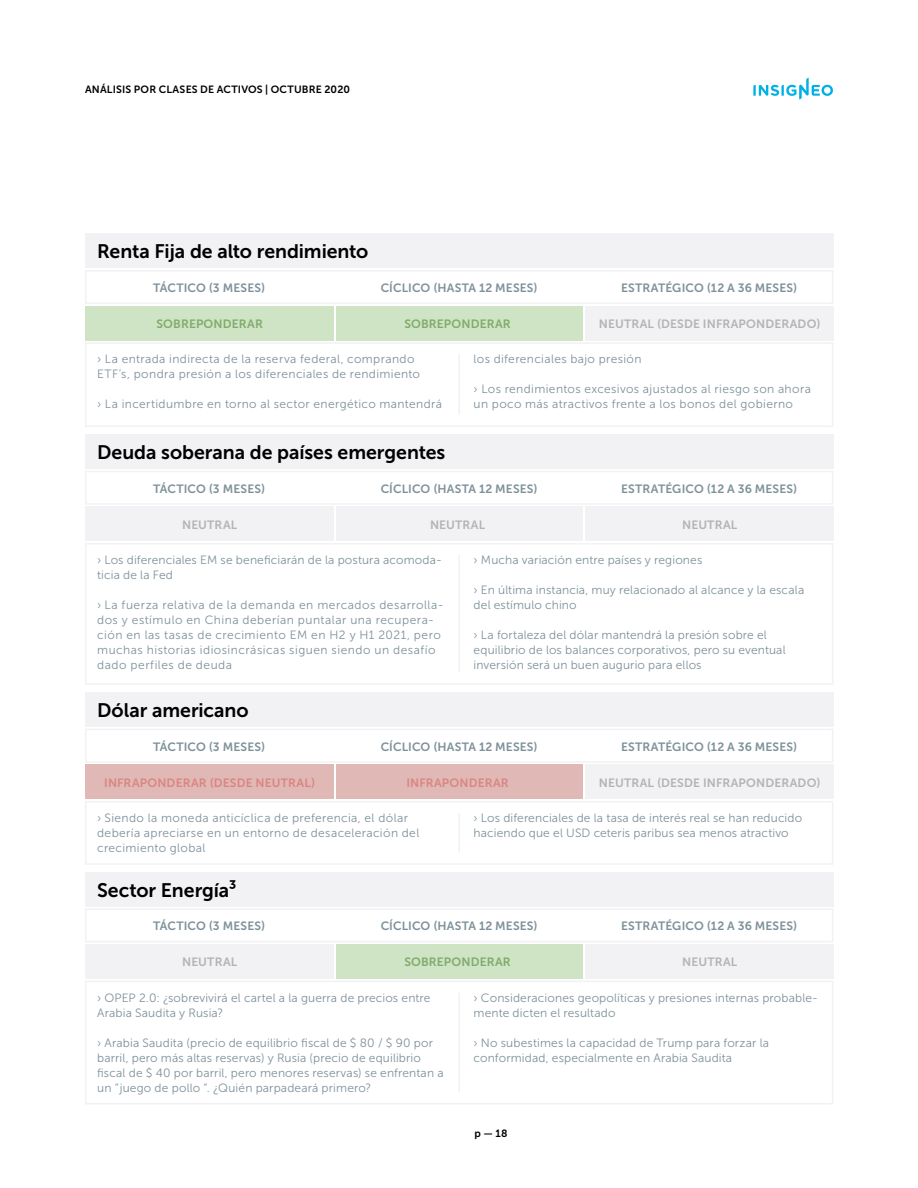
<style>
.page{position:relative;width:918px;height:1188px;background:#fff}
.page>*{position:absolute;margin:0;border:0;box-sizing:border-box;transform-origin:0 0}
.t1{font:19.5px "Museo Sans 700";letter-spacing:-.005em;color:#000}
.t2{font:12px/15px "Museo Sans 300";letter-spacing:.015em;color:#7e919a}
.t3{font:12px/15px "Museo Sans 300";letter-spacing:.035em;color:#7e919a}
.t4{font:12px "Museo Sans 700";letter-spacing:.01em;color:#7e919a}
.t5{font:12px/15px "Museo Sans 300";letter-spacing:.045em;color:#7e919a}
.t6{font:12px "Museo Sans 700";letter-spacing:.01em;color:#b1b4b6}
.t7{font:12px "Museo Sans 700";letter-spacing:.01em;color:#da8581}
.t8{font:12px "Museo Sans 700";letter-spacing:.015em;color:#81ab6d}
.t9{font:10.5px "Museo Sans 700";letter-spacing:.015em;color:#000}
</style>
<div class="page">
<svg style="left:753px;top:78px;width:80px;height:21px"></svg>
<div style="left:85px;top:234px;width:748px;height:34px;background:#f2f1f3"></div>
<div style="left:85px;top:270px;width:748px;height:34px;border:2px solid #f2f1f3"></div>
<div style="left:85px;top:306px;width:249px;height:34px;background:#cfe3c5"></div>
<div style="left:585px;top:306px;width:248px;height:34px;background:#f2f1f3"></div>
<div style="left:336px;top:306px;width:247px;height:34px;background:#cfe3c5"></div>
<div style="left:85px;top:342px;width:748px;height:85px;border:2px solid #f2f1f3"></div>
<hr style="left:458px;top:354px;width:2px;height:61px;background:#f2f1f3">
<div style="left:85px;top:435px;width:748px;height:34px;background:#f2f1f3"></div>
<div style="left:85px;top:471px;width:748px;height:34px;border:2px solid #f2f1f3"></div>
<div style="left:85px;top:507px;width:249px;height:34px;background:#f2f1f3"></div>
<div style="left:585px;top:507px;width:248px;height:34px;background:#f2f1f3"></div>
<div style="left:336px;top:507px;width:247px;height:34px;background:#f2f1f3"></div>
<div style="left:85px;top:543px;width:748px;height:142px;border:2px solid #f2f1f3"></div>
<hr style="left:458px;top:555px;width:2px;height:117px;background:#f2f1f3">
<div style="left:85px;top:693px;width:748px;height:34px;background:#f2f1f3"></div>
<div style="left:85px;top:872px;width:748px;height:34px;background:#f2f1f3"></div>
<div style="left:85px;top:729px;width:748px;height:34px;border:2px solid #f2f1f3"></div>
<div style="left:85px;top:908px;width:748px;height:34px;border:2px solid #f2f1f3"></div>
<div style="left:85px;top:765px;width:249px;height:34px;background:#e0b9b7"></div>
<div style="left:85px;top:945px;width:249px;height:34px;background:#f2f1f3"></div>
<div style="left:585px;top:765px;width:248px;height:34px;background:#f2f1f3"></div>
<div style="left:585px;top:945px;width:248px;height:34px;background:#f2f1f3"></div>
<div style="left:336px;top:765px;width:247px;height:34px;background:#e0b9b7"></div>
<div style="left:336px;top:945px;width:247px;height:34px;background:#cfe3c5"></div>
<div style="left:85px;top:801px;width:748px;height:64px;border:2px solid #f2f1f3"></div>
<div style="left:85px;top:981px;width:748px;height:123px;border:2px solid #f2f1f3"></div>
<hr style="left:458px;top:813px;width:2px;height:39px;background:#f2f1f3">
<hr style="left:458px;top:993px;width:2px;height:99px;background:#f2f1f3">
<p class="t9" style="left:85px;top:83px;width:267px">ANÁLISIS POR CLASES DE ACTIVOS | OCTUBRE 2020</p>
<h1 class="t1" style="left:97px;top:241px;width:273px">Renta Fija de alto rendimiento</h1>
<p class="t4" style="left:153px;top:281px;width:114px">TÁCTICO (3 MESES)</p>
<p class="t4" style="left:381px;top:281px;width:159px">CÍCLICO (HASTA 12 MESES)</p>
<p class="t4" style="left:621px;top:281px;width:178px">ESTRATÉGICO (12 A 36 MESES)</p>
<p class="t8" style="left:156px;top:317px;width:108px">SOBREPONDERAR</p>
<p class="t8" style="left:404px;top:317px;width:108px">SOBREPONDERAR</p>
<p class="t6" style="left:599px;top:317px;width:223px">NEUTRAL (DESDE INFRAPONDERADO)</p>
<p class="t3" style="left:97px;top:352px;width:324px">› La entrada indirecta de la reserva federal, comprando<br>ETF’s, pondra presión a los diferenciales de rendimiento</p>
<p class="t3" style="left:97px;top:397px;width:346px">› La incertidumbre en torno al sector energético mantendrá</p>
<p class="t2" style="left:474px;top:352px;width:170px">los diferenciales bajo presión</p>
<p class="t2" style="left:474px;top:382px;width:339px">› Los rendimientos excesivos ajustados al riesgo son ahora un poco más atractivos frente a los bonos del gobierno</p>
<h1 class="t1" style="left:97px;top:441px;width:350px">Deuda soberana de países emergentes</h1>
<p class="t4" style="left:153px;top:482px;width:114px">TÁCTICO (3 MESES)</p>
<p class="t4" style="left:381px;top:482px;width:159px">CÍCLICO (HASTA 12 MESES)</p>
<p class="t4" style="left:621px;top:482px;width:178px">ESTRATÉGICO (12 A 36 MESES)</p>
<p class="t6" style="left:182px;top:518px;width:57px">NEUTRAL</p>
<p class="t6" style="left:430px;top:518px;width:57px">NEUTRAL</p>
<p class="t6" style="left:682px;top:518px;width:57px">NEUTRAL</p>
<p class="t2" style="left:97px;top:552px;width:346px">› Los diferenciales EM se beneficiarán de la postura acomoda&shy;ticia de la Fed</p>
<p class="t5" style="left:97px;top:597px;width:348px">› La fuerza relativa de la demanda en mercados desarrolla&shy;dos y estímulo en China deberían puntalar una recupera&shy;ción en las tasas de crecimiento EM en H2 y H1 2021, pero muchas historias idiosincrásicas siguen siendo un desafío dado perfiles de deuda</p>
<p class="t2" style="left:474px;top:552px;width:230px">› Mucha variación entre países y regiones</p>
<p class="t2" style="left:474px;top:582px;width:332px">› En última instancia, muy relacionado al alcance y la escala del estímulo chino</p>
<p class="t2" style="left:474px;top:627px;width:314px">› La fortaleza del dólar mantendrá la presión sobre el equilibrio de los balances corporativos, pero su eventual inversión será un buen augurio para ellos</p>
<h1 class="t1" style="left:97px;top:699px;width:153px">Dólar americano</h1>
<p class="t4" style="left:153px;top:740px;width:114px">TÁCTICO (3 MESES)</p>
<p class="t4" style="left:381px;top:740px;width:159px">CÍCLICO (HASTA 12 MESES)</p>
<p class="t4" style="left:621px;top:740px;width:178px">ESTRATÉGICO (12 A 36 MESES)</p>
<p class="t7" style="left:104px;top:776px;width:212px">INFRAPONDERAR (DESDE NEUTRAL)</p>
<p class="t7" style="left:406px;top:776px;width:104px">INFRAPONDERAR</p>
<p class="t6" style="left:599px;top:776px;width:223px">NEUTRAL (DESDE INFRAPONDERADO)</p>
<p class="t3" style="left:97px;top:810px;width:324px">› Siendo la moneda anticíclica de preferencia, el dólar debería apreciarse en un entorno de desaceleración del crecimiento global</p>
<p class="t2" style="left:474px;top:810px;width:330px">› Los diferenciales de la tasa de interés real se han reducido haciendo que el USD ceteris paribus sea menos atractivo</p>
<h1 class="t1" style="left:97px;top:879px;width:141px">Sector Energía³</h1>
<p class="t4" style="left:153px;top:920px;width:114px">TÁCTICO (3 MESES)</p>
<p class="t4" style="left:381px;top:920px;width:159px">CÍCLICO (HASTA 12 MESES)</p>
<p class="t4" style="left:621px;top:920px;width:178px">ESTRATÉGICO (12 A 36 MESES)</p>
<p class="t6" style="left:182px;top:956px;width:57px">NEUTRAL</p>
<p class="t8" style="left:404px;top:956px;width:108px">SOBREPONDERAR</p>
<p class="t6" style="left:682px;top:956px;width:57px">NEUTRAL</p>
<p class="t2" style="left:97px;top:990px;width:335px">› OPEP 2.0: ¿sobrevivirá el cartel a la guerra de precios entre<br>Arabia Saudita y Rusia?</p>
<p class="t2" style="left:97px;top:1035px;width:348px">› Arabia Saudita (precio de equilibrio fiscal de $ 80 / $ 90 por barril, pero más altas reservas) y Rusia (precio de equilibrio fiscal de $ 40 por barril, pero menores reservas) se enfrentan a un “juego de pollo “. ¿Quién parpadeará primero?</p>
<p class="t2" style="left:474px;top:990px;width:346px">› Consideraciones geopolíticas y presiones internas probable&shy;mente dicten el resultado</p>
<p class="t2" style="left:474px;top:1035px;width:297px">› No subestimes la capacidad de Trump para forzar la conformidad, especialmente en Arabia Saudita</p>
<p class="t9" style="left:475px;top:1128px;width:35px">p — 18</p>
</div>
